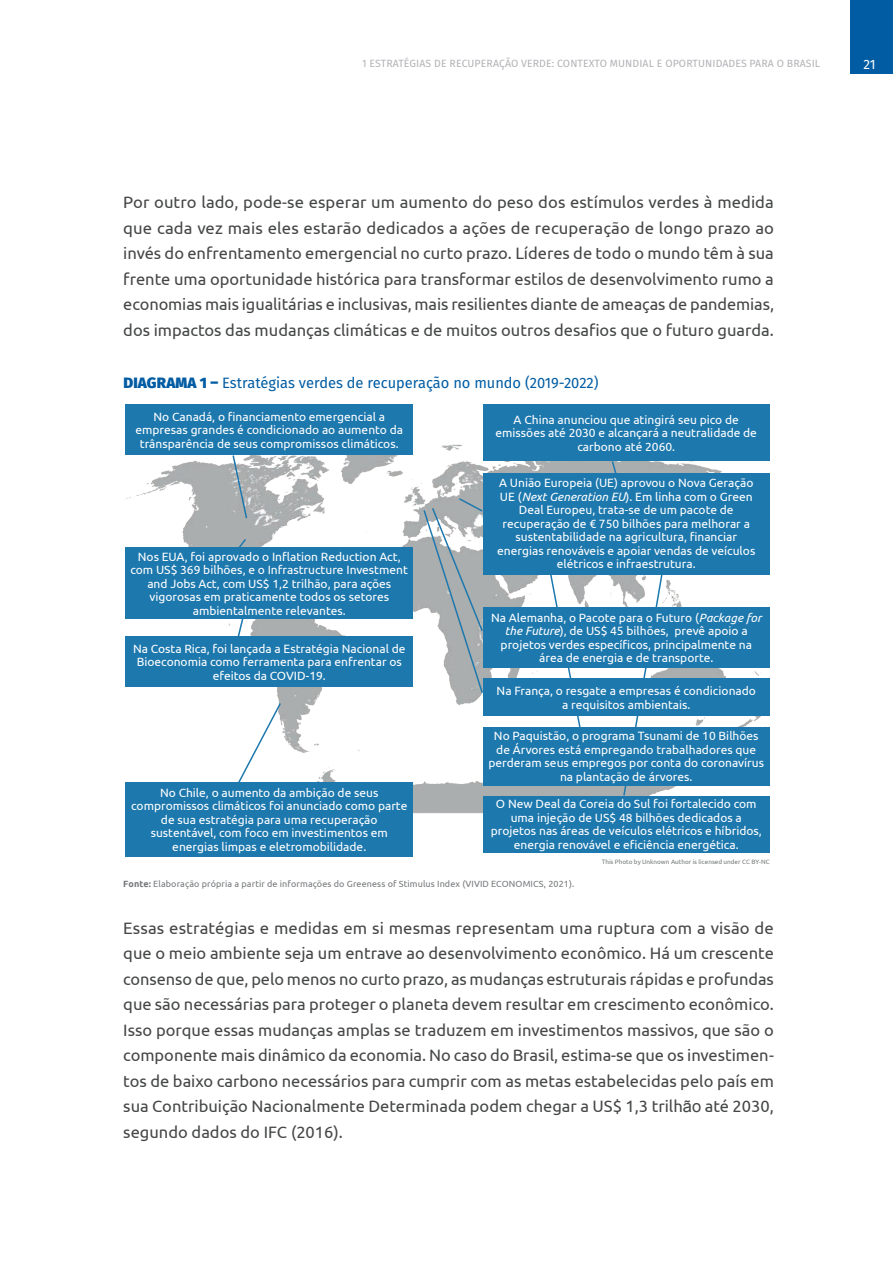
<style>
.page{position:relative;width:893px;height:1263px;background:#fff}
.page>*{position:absolute;margin:0;border:0;box-sizing:border-box;transform-origin:0 0}
.t1{font:16.5px/25.5px "Ubuntu";color:#454647;text-align:justify}
.t2{font:15px "Fira Sans";color:#015ca3}
.t3{font:13.5px "Fira Sans";color:#fff}
.t4{font:12px/13.5px "Ubuntu";color:#fff;text-align:center}
.t5{font:10.5px "Fira Sans";letter-spacing:.01em;color:#b2b3b7}
.t6{font:9px "Ubuntu";letter-spacing:.01em;color:#76787b}
.t7{font:6.3px "Ubuntu";color:#74787a}
.s1{font-weight:800}
.s2{font-style:italic}
.s3{font-weight:700}
.s4{font-family:"Arial"}
</style>
<div class="page">
<div style="left:850px;top:0;width:43px;height:74px;background:#015ca3"></div>
<img style="left:125px;top:427px;width:645px;height:393px">
<div style="left:483px;top:796px;width:287px;height:56px;background:#1d78ae"></div>
<svg style="left:622px;top:574px;width:48px;height:222px"></svg>
<div style="left:126px;top:404px;width:287px;height:51px;background:#1d78ae"></div>
<svg style="left:231px;top:455px;width:17px;height:65px"></svg>
<div style="left:126px;top:782px;width:287px;height:75px;background:#1d78ae"></div>
<svg style="left:235px;top:701px;width:47px;height:81px"></svg>
<div style="left:483px;top:727px;width:287px;height:59px;background:#1d78ae"></div>
<svg style="left:548px;top:574px;width:34px;height:153px"></svg>
<div style="left:126px;top:636px;width:287px;height:51px;background:#1d78ae"></div>
<svg style="left:237px;top:619px;width:11px;height:17px"></svg>
<div style="left:483px;top:679px;width:287px;height:37px;background:#1d78ae"></div>
<div style="left:483px;top:607px;width:287px;height:61px;background:#1d78ae"></div>
<div style="left:483px;top:404px;width:287px;height:57px;background:#1d78ae"></div>
<svg style="left:611px;top:461px;width:17px;height:12px"></svg>
<div style="left:483px;top:473px;width:287px;height:101px;background:#1d78ae"></div>
<svg style="left:422px;top:497px;width:62px;height:197px"></svg>
<div style="left:126px;top:548px;width:287px;height:71px;background:#1d78ae"></div>
<svg style="left:235px;top:537px;width:13px;height:11px"></svg>
<p class="t5" style="left:362px;top:55px;width:459px">1 ESTRATÉGIAS DE RECUPERAÇÃO VERDE: CONTEXTO MUNDIAL E OPORTUNIDADES PARA O BRASIL</p>
<p class="t3" style="left:863px;top:54px;width:14px">21</p>
<p class="t1" style="left:123px;top:189px;width:652px">Por outro lado, pode-se esperar um aumento do peso dos estímulos verdes à medida que cada vez mais eles estarão dedicados a ações de recuperação de longo prazo ao invés do enfrentamento emergencial no curto prazo. Líderes de todo o mundo têm à sua frente uma oportunidade histórica para transformar estilos de desenvolvimento rumo a economias mais igualitárias e inclusivas, mais resilientes diante de ameaças de pandemias, dos impactos das mudanças climáticas e de muitos outros desafios que o futuro guarda.</p>
<p class="t2" style="left:123px;top:371px;width:477px"><span class="s1">DIAGRAMA 1 –</span> Estratégias verdes de recuperação no mundo (2019-2022)</p>
<p class="t4" style="left:135px;top:409px;width:269px">No Canadá, o financiamento emergencial a empresas grandes é condicionado ao aumento da trânsparência de seus compromissos climáticos.</p>
<p class="t4" style="left:495px;top:412px;width:263px">A China anunciou que atingirá seu pico de emissões até 2030 e alcançará a neutralidade de carbono até 2060.</p>
<p class="t4" style="left:130px;top:550px;width:279px">Nos EUA, foi aprovado o Inflation Reduction Act, com US$ 369 bilhões, e o Infrastructure Investment and Jobs Act, com US$ 1,2 trilhão, para ações vigorosas em praticamente todos os setores ambientalmente relevantes.</p>
<p class="t4" style="left:133px;top:641px;width:274px">Na Costa Rica, foi lançada a Estratégia Nacional de<br>Bioeconomia como ferramenta para enfrentar os efeitos da COVID-19.</p>
<p class="t4" style="left:131px;top:785px;width:278px">No Chile, o aumento da ambição de seus compromissos climáticos foi anunciado como parte de sua estratégia para uma recuperação sustentável, com foco em investimentos em energias limpas e eletromobilidade.</p>
<p class="t4" style="left:497px;top:476px;width:260px">A União Europeia (UE) aprovou o Nova Geração UE (<span class="s2">Next Generation EU</span>). Em linha com o Green Deal Europeu, trata-se de um pacote de recuperação de € 750 bilhões para melhorar a sustentabilidade na agricultura, financiar energias renováveis e apoiar vendas de veículos elétricos e infraestrutura.</p>
<p class="t4" style="left:491px;top:610px;width:272px">Na Alemanha, o Pacote para o Futuro (<span class="s2">Package for the Future</span>), de US$ 45 bilhões, prevê apoio a projetos verdes específicos, principalmente na área de energia e de transporte.</p>
<p class="t4" style="left:497px;top:684px;width:261px">Na França, o resgate a empresas é condicionado a requisitos ambientais.</p>
<p class="t4" style="left:488px;top:729px;width:277px">No Paquistão, o programa Tsunami de 10 Bilhões de Árvores está empregando trabalhadores que perderam seus empregos por conta do coronavírus na plantação de árvores.</p>
<p class="t4" style="left:491px;top:797px;width:273px">O New Deal da Coreia do Sul foi fortalecido com uma injeção de US$ 48 bilhões dedicados a projetos nas áreas de veículos elétricos e híbridos, energia renovável e eficiência energética.</p>
<p class="t7" style="left:602px;top:858px;width:169px">This Photo by Unknown Author is licensed under CC BY-NC</p>
<p class="t6" style="left:123px;top:878px;width:452px"><span class="s3">Fonte:</span> Elaboração própria a partir de informações do Greeness of Stimulus Index (VIVID ECONOMICS, 2021).</p>
<p class="t1" style="left:123px;top:914px;width:652px">Essas estratégias e medidas em si mesmas representam uma ruptura com a visão de que o meio ambiente seja um entrave ao desenvolvimento econômico. Há um crescente consenso de que, pelo menos no curto prazo, as mudanças estruturais rápidas e profundas que são necessárias para proteger o planeta devem resultar em crescimento econômico.<br>Isso porque essas mudanças amplas se traduzem em investimentos massivos, que são o componente mais dinâmico da economia. No caso do Brasil, estima-se que os investimen&shy;tos de baixo carbono necessários para cumprir com as metas estabelecidas pelo país em sua Contribuição Nacionalmente Determinada podem chegar a US$ 1,3 trilh<span class="s4">ão</span> até 2030, segundo dados do IFC (2016).</p>
</div>
